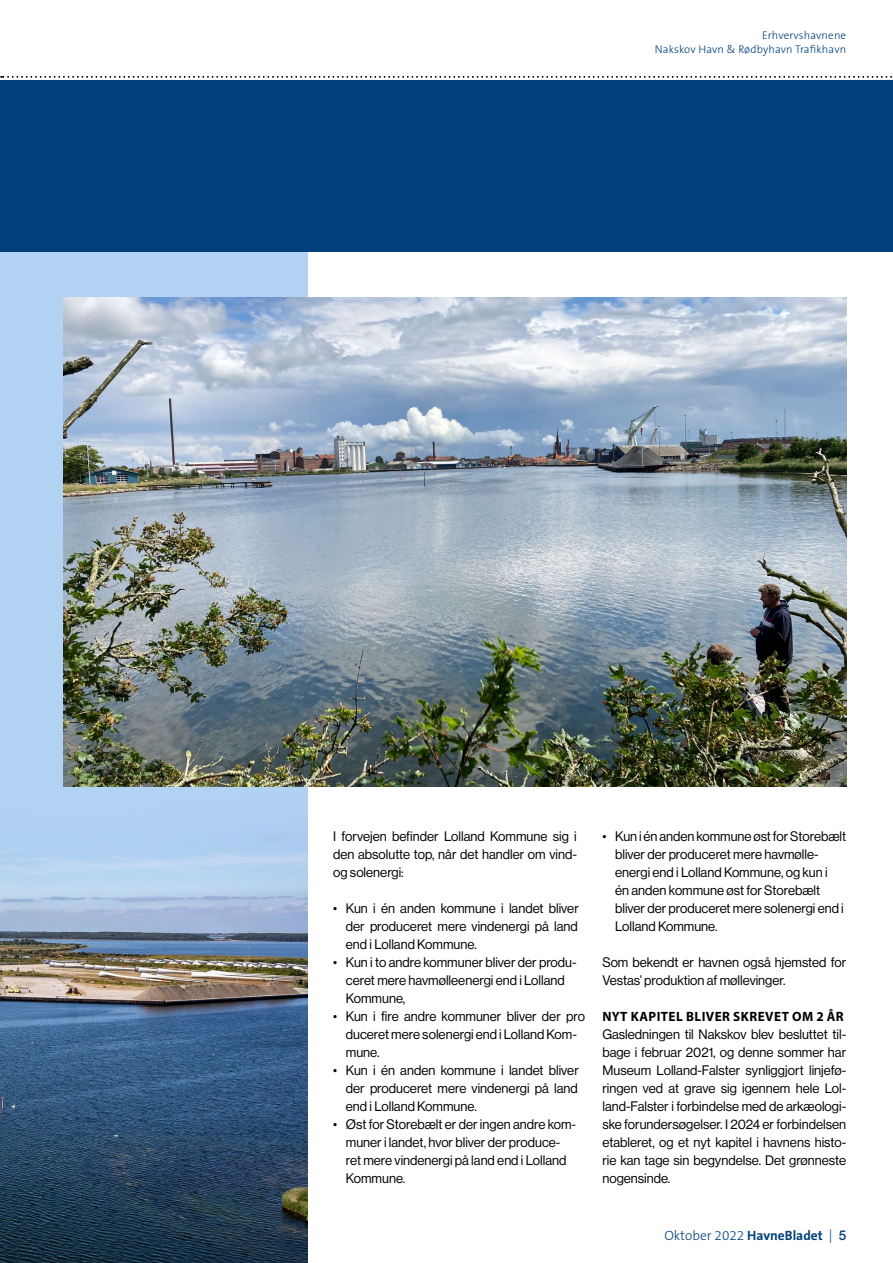
<style>
.page{position:relative;width:893px;height:1263px;background:#fff}
.page>*{position:absolute;margin:0;border:0;box-sizing:border-box;transform-origin:0 0}
.t1{font:13.5px/18px "N Haas Grotesk DS Pro 55 Rg";color:#000}
.t2{font:700 13.5px "Myriad Pro";letter-spacing:.03em;color:#000}
.t3{font:300 13.5px "The Sans OT3";color:#003f79}
.t4{font:300 11.1px/13.2px "The Sans OT3";letter-spacing:.015em;color:#003f79;text-align:right}
.s1{font-family:"The Sans OT7";font-weight:700}
.s2{font-family:"Helvetica Neue LT Std"}
.s3{font-family:"Helvetica Neue LT Std";font-weight:500}
</style>
<div class="page">
<div style="left:0;top:80px;width:893px;height:172px;background:#003f79"></div>
<img style="left:0;top:252px;width:308px;height:1011px">
<img style="left:64px;top:298px;width:782px;height:488px">
<svg style="left:1px;top:76px;width:891px;height:2px"></svg>
<p class="t4" style="left:655px;top:29px;width:193px">Erhvervshavnene<br>Nakskov Havn &amp; Rødbyhavn Trafikhavn</p>
<p class="t1" style="left:333px;top:827px;width:245px;text-align:justify">I forvejen befinder Lolland Kommune sig i den absolutte top, når det handler om vind&shy;og solenergi:</p>
<p class="t1" style="left:346px;top:899px;width:234px;text-align:justify;text-indent:-13px">• Kun i én anden kommune i landet bliver der produceret mere vindenergi på land end i Lolland Kommune.</p>
<p class="t1" style="left:346px;top:953px;width:232px;text-indent:-13px">• Kun i to andre kommuner bliver der produ&shy;ceret mere havmølleenergi end i Lolland<br>Kommune,</p>
<p class="t1" style="left:346px;top:1007px;width:241px;text-indent:-13px">• Kun i fire andre kommuner bliver der pro duceret mere solenergi end i Lolland Kom&shy;mune.</p>
<p class="t1" style="left:346px;top:1061px;width:234px;text-align:justify;text-indent:-13px">• Kun i én anden kommune i landet bliver der produceret mere vindenergi på land end i Lolland Kommune.</p>
<p class="t1" style="left:346px;top:1115px;width:232px;text-indent:-13px">• Øst for Storebælt er der ingen andre kom&shy;muner i landet, hvor bliver der produce&shy;ret mere vindenergi på land end i Lolland<br>Kommune.</p>
<p class="t1" style="left:615px;top:827px;width:233px;text-indent:-13px">• Kun i én anden kommune øst for Storebælt bliver der produceret mere havmølle&shy;energi end i Lolland Kommune, og kun i<br>én anden kommune øst for Storebælt bliver der produceret mere solenergi end i Lolland Kommune.</p>
<p class="t1" style="left:602px;top:953px;width:245px">Som bekendt er havnen også hjemsted for<br>Vestas’ produktion af møllevinger.</p>
<p class="t2" style="left:602px;top:1009px;width:243px">NYT KAPITEL BLIVER SKREVET OM 2 ÅR</p>
<p class="t1" style="left:602px;top:1025px;width:245px;text-align:justify">Gasledningen til Nakskov blev besluttet til&shy;bage i februar 2021, og denne sommer har Museum Lolland-Falster synliggjort linjefø&shy;ringen ved at grave sig igennem hele Lol&shy;land-Falster i forbindelse med de arkæologi&shy;ske forundersøgelser. I 2024 er forbindelsen etableret, og et nyt kapitel i havnens histo&shy;rie kan tage sin begyndelse. Det grønneste nogensinde.</p>
<p class="t3" style="left:664px;top:1226px;width:183px">Oktober 2022 <span class="s1">HavneBladet</span> <span class="s2">|</span> <span class="s3">5</span></p>
</div>
